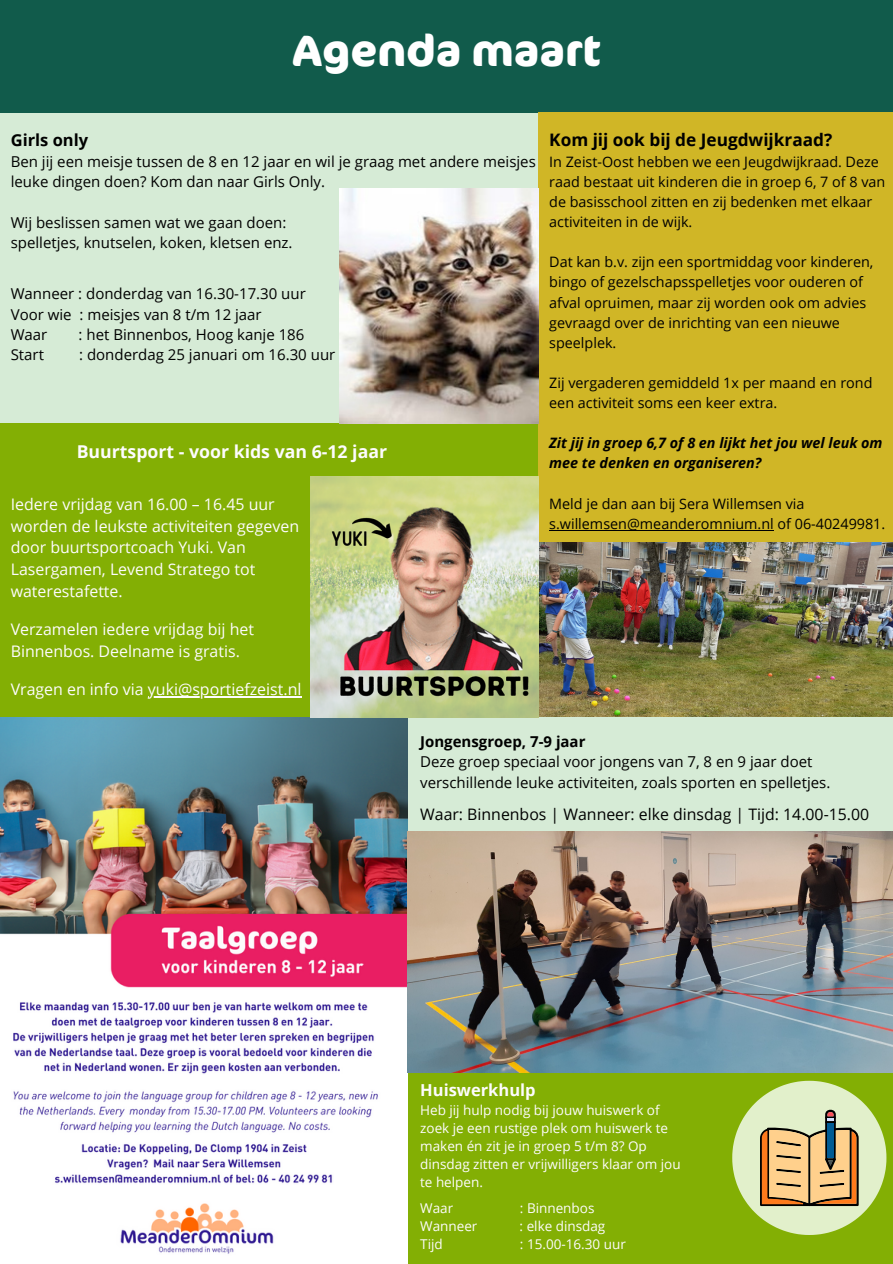
<style>
.page{position:relative;width:893px;height:1264px;background:#fff}
.page>*{position:absolute;margin:0;border:0;box-sizing:border-box;transform-origin:0 0}
.t1{font:700 43.8px "Cocon OT";color:#fff}
.t2{font:700 17.7px "Open Sans";color:#fdfcfd}
.t3{font:700 17.25px "Open Sans";color:#000}
.t4{font:700 16.5px "Open Sans";color:#fdfcfd}
.t5{font:700 16.5px "Open Sans";color:#000}
.t6{font:15.9px/21.8px "Open Sans";color:#fdfcfd}
.t7{font:15.9px "Open Sans";color:#000}
.t8{font:15px/20.2px "Open Sans";color:#000}
.t9{font:14.4px/20.1px "Open Sans";color:#000}
.t10{font:italic 700 14.4px/20.1px "Open Sans";color:#000}
.t11{font:13.5px/18px "Open Sans";color:#fdfcfd}
.s1{font-weight:700}
</style>
<div class="page">
<div style="left:0;top:104px;width:538px;height:374px;background:#d6ebd6"></div>
<div style="left:0;top:0;width:892px;height:113px;background:#115b4b"></div>
<div style="left:0;top:423px;width:549px;height:316px;background:#83af04"></div>
<div style="left:538px;top:112px;width:354px;height:524px;background:#d0b626"></div>
<div style="left:387px;top:1049px;width:505px;height:214px;background:#83af04"></div>
<div style="left:376px;top:653px;width:516px;height:420px;background:#d6ebd6"></div>
<img style="left:538px;top:542px;width:354px;height:174px">
<img style="left:0;top:717px;width:407px;height:546px">
<img style="left:408px;top:831px;width:484px;height:241px">
<svg style="left:732px;top:1080px;width:154px;height:154px"></svg>
<img style="left:310px;top:476px;width:228px;height:241px">
<img style="left:339px;top:189px;width:199px;height:235px">
<hr style="left:549px;top:529px;width:152px;height:1px;background:#000">
<hr style="left:709px;top:529px;width:64px;height:1px;background:#000">
<hr style="left:148px;top:696px;width:153px;height:1px;background:#fdfcfd">
<h1 class="t1" style="left:250px;top:13px;width:407px">Agenda november</h1>
<h5 class="t1" style="left:293px;top:19px;width:309px">Agenda maart</h5>
<p class="t5" style="left:11px;top:128px;width:79px">Girls only</p>
<p class="t8" style="left:11px;top:151px;width:526px">Ben jij een meisje tussen de 8 en 12 jaar en wil je graag met andere meisjes leuke dingen doen? Kom dan naar Girls Only.</p>
<p class="t8" style="left:11px;top:212px;width:283px">Wij beslissen samen wat we gaan doen: spelletjes, knutselen, koken, kletsen enz.</p>
<p class="t8" style="left:11px;top:283px;width:296px">Wanneer : donderdag van 16.30-17.30 uur<br>Voor wie : meisjes van 8 t/m 12 jaar<br>Waar</p>
<p class="t8" style="left:79px;top:324px;width:227px">: het Binnenbos, Hoog kanje 186</p>
<p class="t8" style="left:11px;top:344px;width:35px">Start</p>
<p class="t8" style="left:79px;top:344px;width:258px">: donderdag 25 januari om 16.30 uur</p>
<p class="t2" style="left:77px;top:439px;width:312px">Buurtsport - voor kids van 6-12 jaar</p>
<h5 class="t6" style="left:11px;top:493px;width:290px">Iedere vrijdag van 16.00 – 16.45 uur worden de leukste activiteiten gegeven door buurtsportcoach Yuki. Van<br>Lasergamen, Levend Stratego tot waterestafette.</h5>
<p class="t6" style="left:11px;top:618px;width:245px">Verzamelen iedere vrijdag bij het<br>Binnenbos. Deelname is gratis.</p>
<p class="t6" style="left:11px;top:678px;width:292px">Vragen en info via yuki@sportiefzeist.nl</p>
<h2 class="t3" style="left:549px;top:127px;width:284px">Kom jij ook bij de Jeugdwijkraad?</h2>
<h2 class="t9" style="left:549px;top:151px;width:337px">In Zeist-Oost hebben we een Jeugdwijkraad. Deze raad bestaat uit kinderen die in groep 6, 7 of 8 van de basisschool zitten en zij bedenken met elkaar activiteiten in de wijk.</h2>
<h3 class="t9" style="left:549px;top:252px;width:326px">Dat kan b.v. zijn een sportmiddag voor kinderen, bingo of gezelschapsspelletjes voor ouderen of afval opruimen, maar zij worden ook om advies gevraagd over de inrichting van een nieuwe speelplek.</h3>
<h3 class="t9" style="left:549px;top:372px;width:325px">Zij vergaderen gemiddeld 1x per maand en rond een activiteit soms een keer extra.</h3>
<h3 class="t10" style="left:549px;top:432px;width:335px">Zit jij in groep 6,7 of 8 en lijkt het jou wel leuk om mee te denken en organiseren?</h3>
<p class="t9" style="left:549px;top:493px;width:337px">Meld je dan aan bij Sera Willemsen via s.willemsen@meanderomnium.nl of 06-40249981.</p>
<p class="t8" style="left:420px;top:731px;width:411px"><span class="s1">Jongensgroep, 7-9 jaar<br></span>Deze groep speciaal voor jongens van 7, 8 en 9 jaar doet verschillende leuke activiteiten, zoals sporten en spelletjes.</p>
<p class="t7" style="left:420px;top:803px;width:450px">Waar: Binnenbos | Wanneer: elke dinsdag | Tijd: 14.00-15.00</p>
<p class="t4" style="left:420px;top:1078px;width:117px">Huiswerkhulp</p>
<h5 class="t11" style="left:420px;top:1100px;width:262px">Heb jij hulp nodig bij jouw huiswerk of zoek je een rustige plek om huiswerk te maken én zit je in groep 5 t/m 8? Op dinsdag zitten er vrijwilligers klaar om jou te helpen.</h5>
<h5 class="t11" style="left:420px;top:1198px;width:35px">Waar</h5>
<h5 class="t11" style="left:520px;top:1198px;width:76px">: Binnenbos</h5>
<h5 class="t11" style="left:420px;top:1216px;width:59px">Wanneer</h5>
<h5 class="t11" style="left:519px;top:1216px;width:87px">: elke dinsdag</h5>
<h5 class="t11" style="left:420px;top:1234px;width:24px">Tijd</h5>
<h5 class="t11" style="left:520px;top:1234px;width:107px">: 15.00-16.30 uur</h5>
</div>
